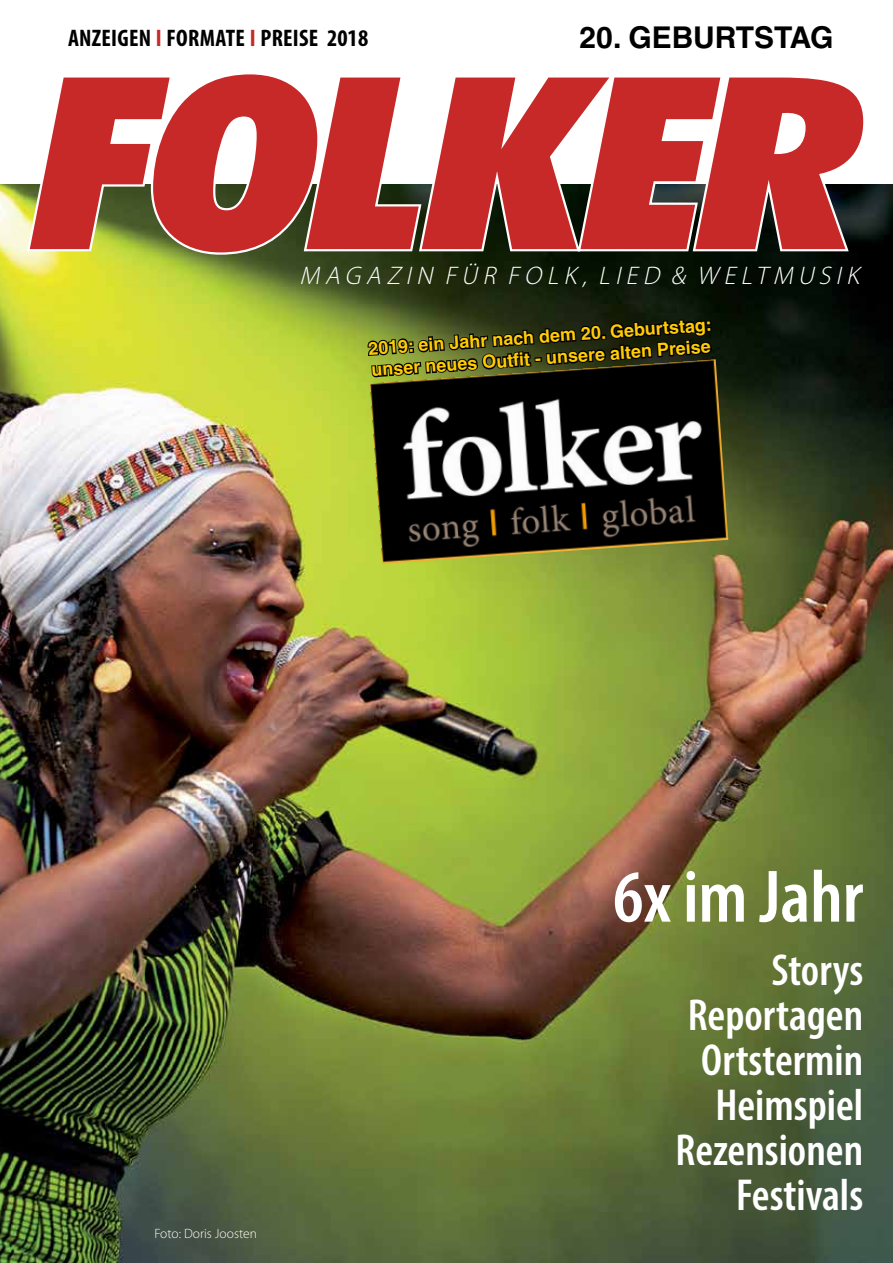
<style>
.page{position:relative;width:893px;height:1263px;background:#fff}
.page>*{position:absolute;margin:0;border:0;box-sizing:border-box;transform-origin:0 0}
.t1{font:600 condensed 75px "Myriad Pro";color:#fff}
.t2{font:600 condensed 45px/45px "Myriad Pro";color:#fff;text-align:right}
.t3{font:700 30px "Helvetica";color:#000}
.t4{font:italic 300 25.5px "Myriad Pro";color:#fff}
.t5{font:700 condensed 24px "Myriad Pro";letter-spacing:.01em;color:#000}
.t6{font:700 18px/21.6px "Helvetica";color:#ffcb05}
.t7{font:300 13.5px "Myriad Pro";color:#fff}
.s1{color:#c62928}
</style>
<div class="page">
<img style="left:0;top:185px;width:893px;height:1078px">
<svg style="left:24px;top:117px;width:844px;height:140px;background:#5f6942"></svg>
<svg style="left:30px;top:74px;width:833px;height:178px;fill:#c62928"></svg>
<img style="left:370px;top:359px;width:358px;height:205px">
<svg style="left:366px;top:264px;width:347px;height:173px;background:#232915"></svg>
<h3 class="t5" style="left:68px;top:23px;width:302px">ANZEIGEN <span class="s1">I</span> FORMATE <span class="s1">I</span> PREISE 2018</h3>
<h3 class="t3" style="left:580px;top:19px;width:255px">20. GEBURTSTAG</h3>
<h3 class="t4" style="left:299px;top:260px;width:567px">MAGAZIN FÜR FOLK, LIED &amp; WELTMUSIK</h3>
<p class="t6" style="left:367px;top:337px;width:346px;rotate:-4deg">2019: ein Jahr nach dem 20. Geburtstag: unser neues Outfi t - unsere alten Preise</p>
<p class="t7" style="left:154px;top:1226px;width:104px">Foto: Doris Joosten</p>
<h1 class="t1" style="left:613px;top:850px;width:252px">6x im Jahr</h1>
<h2 class="t2" style="left:676px;top:946px;width:189px">Storys<br>Reportagen<br>Ortstermin<br>Heimspiel<br>Rezensionen<br>Festivals</h2>
</div>
